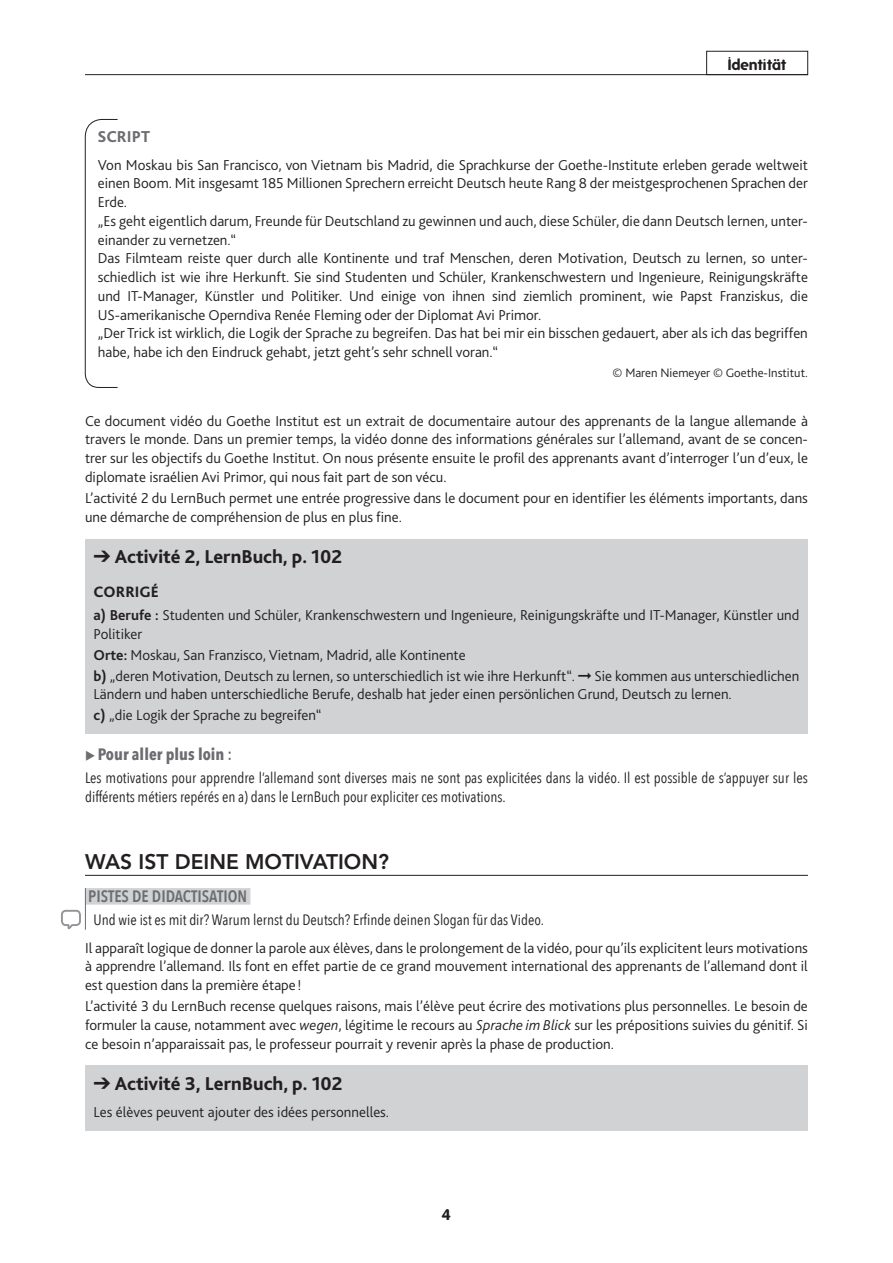
<style>
.page{position:relative;width:893px;height:1263px;background:#fff}
.page>*{position:absolute;margin:0;border:0;box-sizing:border-box;transform-origin:0 0}
.t1{font:800 21px "Avenir LT Std";color:#231f20}
.t2{font:800 19.5px "Bliss 2";color:#231f20}
.t3{font:600 16.5px "Avenir Next Condensed";color:#6c6d70}
.t4{font:700 16.5px "Avenir Next Condensed";color:#6c6d70}
.t5{font:800 16.5px "Bliss 2";color:#6c6d70}
.t6{font:800 15.75px "Bliss 2";color:#231f20}
.t7{font:300 15px/18.8px "Bliss 2";color:#231f20}
.t8{font:15px/18.8px "Avenir Next Condensed";color:#231f20}
.t9{font:700 15px "Folks";color:#231f20}
.t10{font:300 12.75px "Bliss 2";color:#231f20}
.s1{font-weight:700}
.s2{font-weight:600}
.s3{font-style:italic}
</style>
<div class="page">
<div style="left:85px;top:539px;width:723px;height:194px;background:#d1d2d4"></div>
<div style="left:85px;top:1066px;width:723px;height:65px;background:#d1d2d4"></div>
<hr style="left:85px;top:74px;width:723px;height:1px;background:#231f20">
<hr style="left:85px;top:875px;width:723px;height:1px;background:#231f20">
<div style="left:85px;top:888px;width:165px;height:16px;background:#d1d2d4"></div>
<svg style="left:85px;top:119px;width:33px;height:269px"></svg>
<hr style="left:85px;top:888px;width:1px;height:42px;background:#6c6d70">
<svg style="left:61px;top:909px;width:20px;height:21px"></svg>
<div style="left:706px;top:51px;width:102px;height:24px;border:1px solid #231f20"></div>
<p class="t9" style="left:728px;top:56px;width:60px">Identität</p>
<p class="t5" style="left:97px;top:127px;width:54px">SCRIPT</p>
<p class="t7" style="left:98px;top:155px;width:712px">Von Moskau bis San Francisco, von Vietnam bis Madrid, die Sprachkurse der Goethe-Institute erleben gerade weltweit einen Boom. Mit insgesamt 185 Millionen Sprechern erreicht Deutsch heute Rang 8 der meistgesprochenen Sprachen der Erde.<br>„Es geht eigentlich darum, Freunde für Deutschland zu gewinnen und auch, diese Schüler, die dann Deutsch lernen, unter&shy;einander zu vernetzen.“<br>Das Filmteam reiste quer durch alle Kontinente und traf Menschen, deren Motivation, Deutsch zu lernen, so unter&shy;schiedlich ist wie ihre Herkunft. Sie sind Studenten und Schüler, Krankenschwestern und Ingenieure, Reinigungskräfte und IT-Manager, Künstler und Politiker. Und einige von ihnen sind ziemlich prominent, wie Papst Franziskus, die US-amerikanische Operndiva Renée Fleming oder der Diplomat Avi Primor.<br>„Der Trick ist wirklich, die Logik der Sprache zu begreifen. Das hat bei mir ein bisschen gedauert, aber als ich das begriffen habe, habe ich den Eindruck gehabt, jetzt geht’s sehr schnell voran.“</p>
<p class="t10" style="left:612px;top:365px;width:197px">© Maren Niemeyer © Goethe-Institut.</p>
<p class="t7" style="left:85px;top:411px;width:724px;text-align:justify">Ce document vidéo du Goethe Institut est un extrait de documentaire autour des apprenants de la langue allemande à travers le monde. Dans un premier temps, la vidéo donne des informations générales sur l’allemand, avant de se concen&shy;trer sur les objectifs du Goethe Institut. On nous présente ensuite le profil des apprenants avant d’interroger l’un d’eux, le diplomate israélien Avi Primor, qui nous fait part de son vécu.</p>
<p class="t7" style="left:85px;top:488px;width:724px">L’activité 2 du LernBuch permet une entrée progressive dans le document pour en identifier les éléments importants, dans une démarche de compréhension de plus en plus fine.</p>
<h2 class="t2" style="left:94px;top:545px;width:250px">➔ Activité 2, LernBuch, p. 102</h2>
<p class="t6" style="left:94px;top:582px;width:67px">CORRIGÉ</p>
<p class="t7" style="left:94px;top:605px;width:707px"><span class="s1">a) Berufe :</span> Studenten und Schüler, Krankenschwestern und Ingenieure, Reinigungskräfte und IT-Manager, Künstler und<br>Politiker</p>
<p class="t7" style="left:94px;top:644px;width:707px;line-height:20.9px"><span class="s1">Orte:</span> Moskau, San Franzisco, Vietnam, Madrid, alle Kontinente<br><span class="s1">b)</span> „deren Motivation, Deutsch zu lernen, so unterschiedlich ist wie ihre Herkunft“. ➞ Sie kommen aus unterschiedlichen</p>
<p class="t7" style="left:94px;top:683px;width:640px;line-height:20.9px">Ländern und haben unterschiedliche Berufe, deshalb hat jeder einen persönlichen Grund, Deutsch zu lernen. <span class="s1">c)</span> „die Logik der Sprache zu begreifen“</p>
<p class="t4" style="left:98px;top:744px;width:136px">Pour aller plus loin <span class="s2">:</span></p>
<p class="t8" style="left:85px;top:769px;width:724px">Les motivations pour apprendre l’allemand sont diverses mais ne sont pas explicitées dans la vidéo. Il est possible de s’appuyer sur les différents métiers repérés en a) dans le LernBuch pour expliciter ces motivations.</p>
<h1 class="t1" style="left:85px;top:849px;width:305px">WAS IST DEINE MOTIVATION?</h1>
<p class="t3" style="left:88px;top:886px;width:160px">PISTES DE DIDACTISATION</p>
<p class="t8" style="left:94px;top:911px;width:452px">Und wie ist es mit dir? Warum lernst du Deutsch? Erfinde deinen Slogan für das Video.</p>
<p class="t7" style="left:85px;top:938px;width:724px;text-align:justify">Il apparaît logique de donner la parole aux élèves, dans le prolongement de la vidéo, pour qu’ils explicitent leurs motivations à apprendre l’allemand. Ils font en effet partie de ce grand mouvement international des apprenants de l’allemand dont il est question dans la première étape !</p>
<p class="t7" style="left:85px;top:996px;width:724px;text-align:justify">L’activité 3 du LernBuch recense quelques raisons, mais l’élève peut écrire des motivations plus personnelles. Le besoin de formuler la cause, notamment avec <span class="s3">wegen</span>, légitime le recours au <span class="s3">Sprache im Blick</span> sur les prépositions suivies du génitif. Si ce besoin n’apparaissait pas, le professeur pourrait y revenir après la phase de production.</p>
<h2 class="t2" style="left:94px;top:1071px;width:251px">➔ Activité 3, LernBuch, p. 102</h2>
<p class="t7" style="left:94px;top:1103px;width:297px">Les élèves peuvent ajouter des idées personnelles.</p>
<p class="t9" style="left:442px;top:1205px;width:11px">4</p>
</div>
